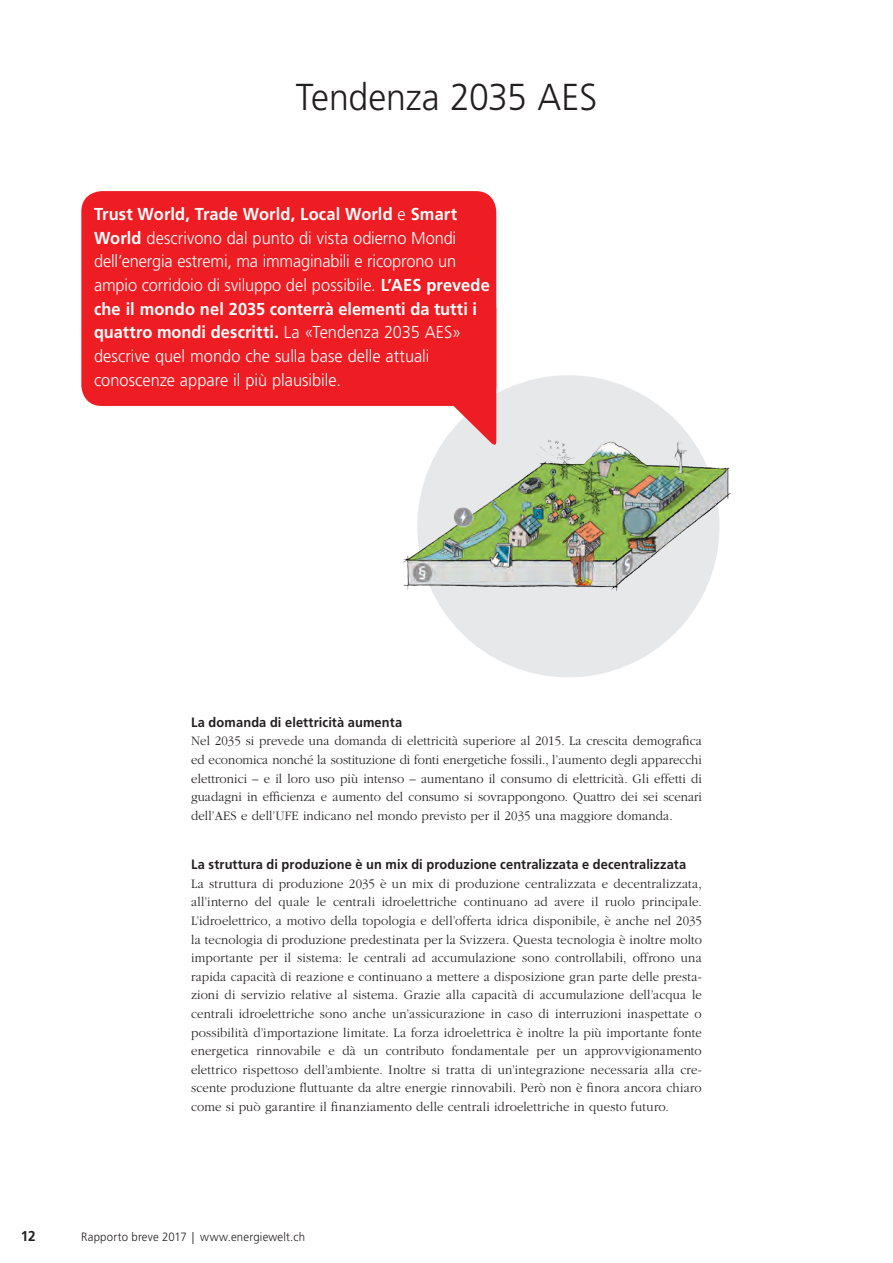
<style>
.page{position:relative;width:893px;height:1263px;background:#fff}
.page>*{position:absolute;margin:0;border:0;box-sizing:border-box;transform-origin:0 0}
.t1{font:300 37.5px "Frutiger LT Std";letter-spacing:-.005em;color:#231f20;scale:.95 1}
.t2{font:300 17.25px/23.7px "Frutiger LT Std";letter-spacing:-.005em;color:#fff;scale:.95 1}
.t3{font:700 14.25px "Frutiger LT Std";color:#231f20;scale:.95 1}
.t4{font:300 13.5px/18.6px "ITC Garamond Std";letter-spacing:.01em;color:#231f20;text-align:justify;scale:.95 1}
.t5{font:700 13.5px "Frutiger LT Std";letter-spacing:.01em;color:#231f20;scale:.95 1}
.t6{font:300 12px "Frutiger LT Std";letter-spacing:.015em;color:#231f20;scale:.95 1}
.s1{font-weight:700}
</style>
<div class="page">
<div style="left:417px;top:375px;width:302px;height:302px;background:#e6e8ea;border-radius:50%"></div>
<img style="left:403px;top:398px;width:328px;height:221px">
<svg style="left:403px;top:390px;width:93px;height:58px"></svg>
<div style="left:81px;top:191px;width:415px;height:215px;background:#ee1d23;border-radius:21px"></div>
<h1 class="t1" style="left:296px;top:76px;width:318px">Tendenza 2035 AES</h1>
<p class="t2" style="left:94px;top:202px;width:418px"><span class="s1">Trust World, Trade World, Local World</span> e <span class="s1">Smart World</span> descrivono dal punto di vista odierno Mondi dell’energia estremi, ma immaginabili e ricoprono un ampio corridoio di sviluppo del possibile. <span class="s1">L’AES prevede che il mondo nel 2035 conterrà elementi da tutti i quattro mondi descritti.</span> La «Tendenza 2035 AES» descrive quel mondo che sulla base delle attuali conoscenze appare il più plausibile.</p>
<p class="t5" style="left:191px;top:714px;width:223px">La domanda di elettricità aumenta</p>
<p class="t4" style="left:191px;top:731px;width:539px">Nel 2035 si prevede una domanda di elettricità superiore al 2015. La crescita demografica ed economica nonché la sostituzione di fonti energetiche fossili., l’aumento degli apparecchi elettronici – e il loro uso più intenso – aumentano il consumo di elettricità. Gli effetti di guadagni in efficienza e aumento del consumo si sovrappongono. Quattro dei sei scenari dell’AES e dell’UFE indicano nel mondo previsto per il 2035 una maggiore domanda.</p>
<p class="t5" style="left:191px;top:856px;width:522px">La struttura di produzione è un mix di produzione centralizzata e decentralizzata</p>
<p class="t4" style="left:191px;top:874px;width:539px">La struttura di produzione 2035 è un mix di produzione centralizzata e decentralizzata, all’interno del quale le centrali idroelettriche continuano ad avere il ruolo principale.<br>L’idroelettrico, a motivo della topologia e dell’offerta idrica disponibile, è anche nel 2035 la tecnologia di produzione predestinata per la Svizzera. Questa tecnologia è inoltre molto importante per il sistema: le centrali ad accumulazione sono controllabili, offrono una rapida capacità di reazione e continuano a mettere a disposizione gran parte delle presta&shy;zioni di servizio relative al sistema. Grazie alla capacità di accumulazione dell’acqua le centrali idroelettriche sono anche un’assicurazione in caso di interruzioni inaspettate o possibilità d’importazione limitate. La forza idroelettrica è inoltre la più importante fonte energetica rinnovabile e dà un contributo fondamentale per un approvvigionamento elettrico rispettoso dell’ambiente. Inoltre si tratta di un’integrazione necessaria alla cre&shy;scente produzione fluttuante da altre energie rinnovabili. Però non è finora ancora chiaro come si può garantire il finanziamento delle centrali idroelettriche in questo futuro.</p>
<p class="t3" style="left:21px;top:1227px;width:17px">12</p>
<p class="t6" style="left:81px;top:1229px;width:237px">Rapporto breve 2017 | www.energiewelt.ch</p>
</div>
